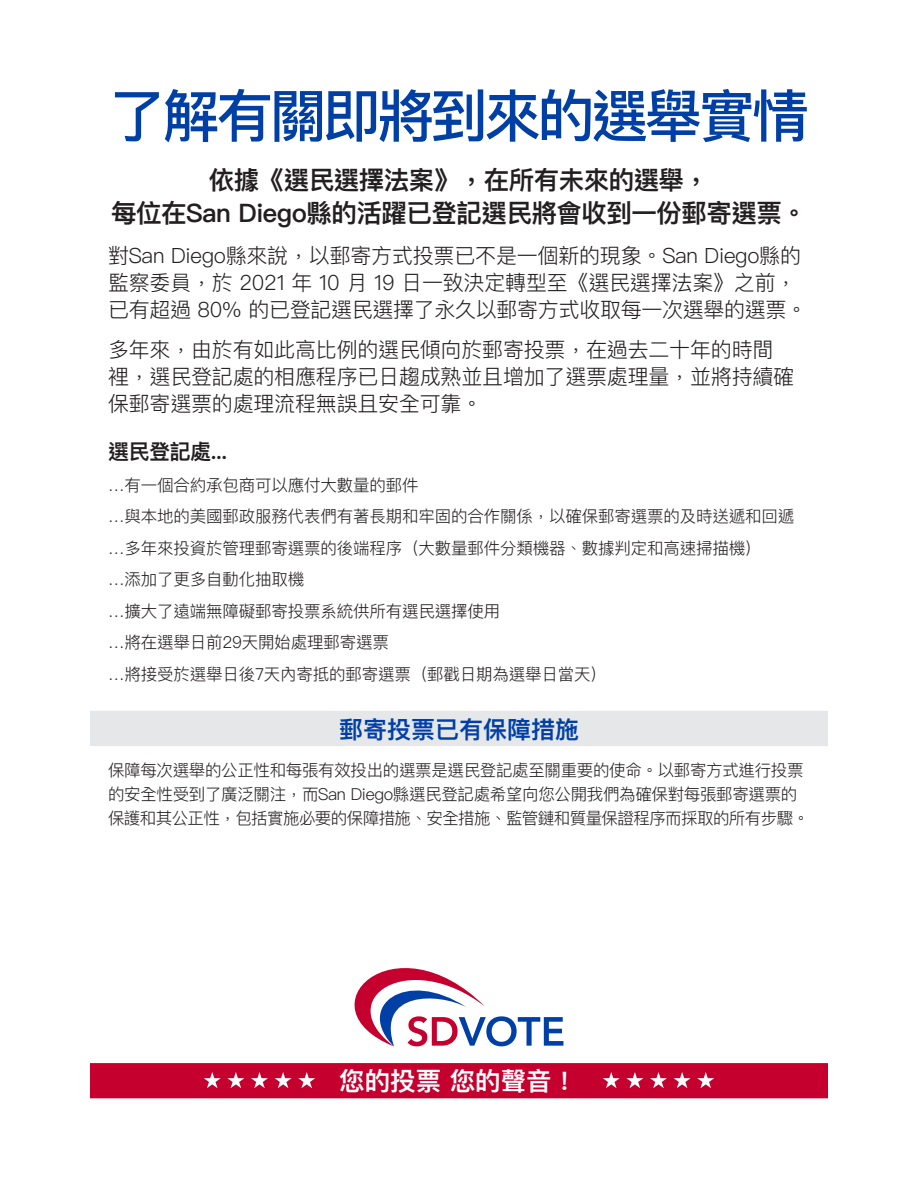
<style>
.page{position:relative;width:918px;height:1188px;background:#fff}
.page>*{position:absolute;margin:0;border:0;box-sizing:border-box;transform-origin:0 0}
.Head{font:500 57px "Ping Fang HK";letter-spacing:-.06em;color:#0040a6}
.Intro_text{font:600 25.5px/33px "Ping Fang HK";letter-spacing:-.02em;color:#231f20;text-align:center}
.Subhead_rev_in_black{font:600 25.5px "Ping Fang HK";color:#fff}
.Subhead_w_grey_bar{font:600 24px "Ping Fang HK";color:#0040a6}
.Intro_text-2{font:300 21px/27px "Ping Fang HK";letter-spacing:-.01em;color:#231f20}
.Intro_text-3{font:600 21px "Ping Fang HK";letter-spacing:-.02em;color:#231f20}
.Text_Bliss_Light{font:300 16.5px/24px "Ping Fang HK";letter-spacing:-.01em;color:#231f20}
</style>
<div class="page">
<div style="left:90px;top:711px;width:738px;height:35px;background:#e6e7e9"></div>
<svg style="left:355px;top:968px;width:208px;height:79px"></svg>
<div style="left:90px;top:1063px;width:738px;height:35px;background:#c5002e"></div>
<svg style="left:204px;top:1072px;width:111px;height:16px"></svg>
<svg style="left:603px;top:1072px;width:111px;height:16px"></svg>
<p class="Head" style="left:109px;top:81px;width:701px">了解有關即將到來的選舉實情</p>
<p class="Intro_text" style="left:111px;top:163px;width:697px">依據《選民選擇法案》，在所有未來的選舉，<br>每位在San Diego縣的活躍已登記選民將會收到一份郵寄選票。</p>
<p class="Intro_text-2" style="left:108px;top:241px;width:701px">對San Diego縣來說，以郵寄方式投票已不是一個新的現象。San Diego縣的監察委員，於 2021 年 10 月 19 日一致決定轉型至《選民選擇法案》之前，已有超過 80% 的已登記選民選擇了永久以郵寄方式收取每一次選舉的選票。</p>
<p class="Intro_text-2" style="left:108px;top:336px;width:688px">多年來，由於有如此高比例的選民傾向於郵寄投票，在過去二十年的時間裡，選民登記處的相應程序已日趨成熟並且增加了選票處理量，並將持續確保郵寄選票的處理流程無誤且安全可靠。</p>
<p class="Intro_text-3" style="left:108px;top:439px;width:121px">選民登記處...</p>
<p class="Text_Bliss_Light" style="left:108px;top:473px;width:312px">…有一個合約承包商可以應付大數量的郵件</p>
<p class="Text_Bliss_Light" style="left:108px;top:504px;width:688px">…與本地的美國郵政服務代表們有著長期和牢固的合作關係，以確保郵寄選票的及時送遞和回遞</p>
<p class="Text_Bliss_Light" style="left:108px;top:536px;width:655px">…多年來投資於管理郵寄選票的後端程序（大數量郵件分類機器、數據判定和高速掃描機）</p>
<p class="Text_Bliss_Light" style="left:108px;top:567px;width:198px">…添加了更多自動化抽取機</p>
<p class="Text_Bliss_Light" style="left:108px;top:599px;width:394px">…擴大了遠端無障礙郵寄投票系統供所有選民選擇使用</p>
<p class="Text_Bliss_Light" style="left:108px;top:630px;width:282px">…將在選舉日前29天開始處理郵寄選票</p>
<p class="Text_Bliss_Light" style="left:108px;top:662px;width:501px">…將接受於選舉日後7天內寄抵的郵寄選票（郵戳日期為選舉日當天）</p>
<p class="Subhead_w_grey_bar" style="left:339px;top:715px;width:241px">郵寄投票已有保障措施</p>
<p class="Text_Bliss_Light" style="left:108px;top:758px;width:703px">保障每次選舉的公正性和每張有效投出的選票是選民登記處至關重要的使命。以郵寄方式進行投票的安全性受到了廣泛關注，而San Diego縣選民登記處希望向您公開我們為確保對每張郵寄選票的保護和其公正性，包括實施必要的保障措施、安全措施、監管鏈和質量保證程序而採取的所有步驟。</p>
<p class="Subhead_rev_in_black" style="left:339px;top:1065px;width:239px">您的投票 您的聲音！</p>
</div>
